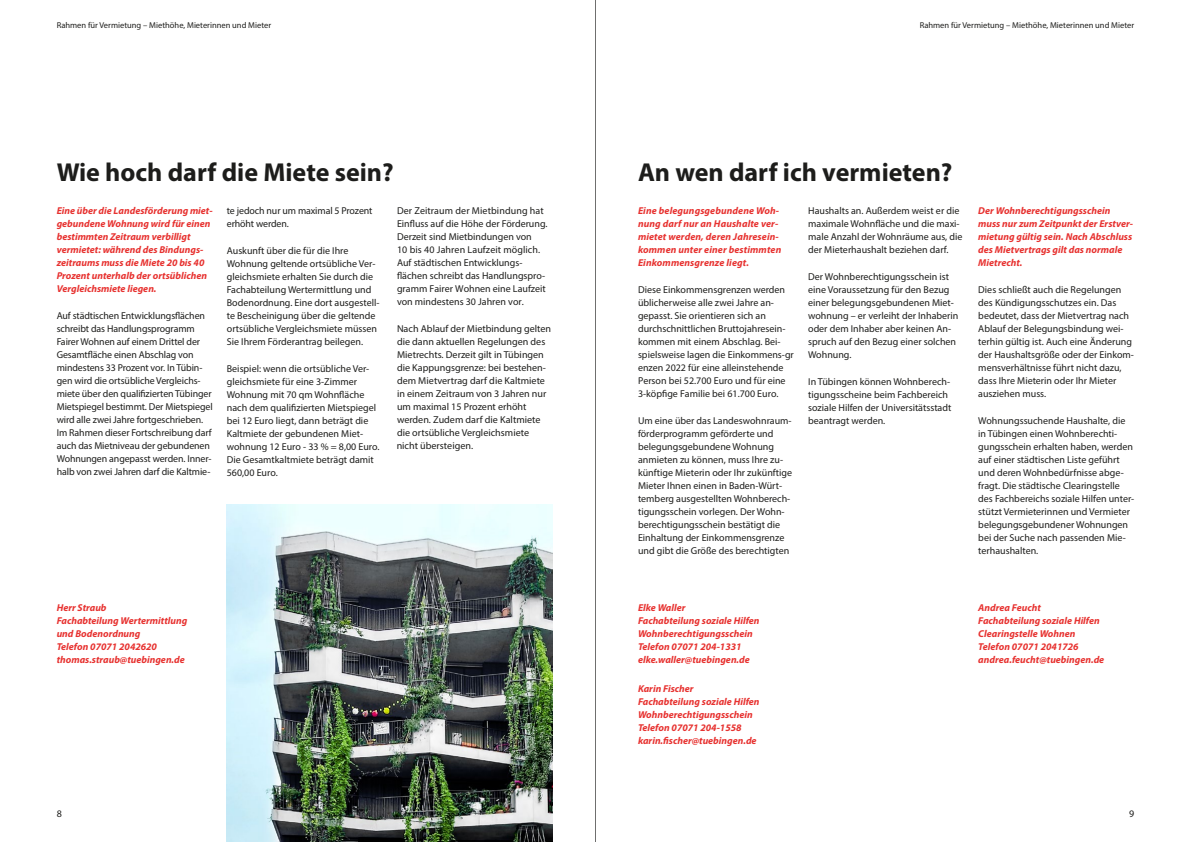
<style>
.page{position:relative;width:1191px;height:842px;background:#fff}
.page>*{position:absolute;margin:0;border:0;box-sizing:border-box;transform-origin:0 0}
.t1{font:700 26px "Myriad Pro";color:#1d1d1b}
.t2{font:10px/13px "Myriad Pro";color:#1d1d1b}
.t3{font:italic 700 10px/13px "Myriad Pro";color:#e73230}
.t4{font:8.5px "Myriad Pro";color:#1d1d1b}
.s1{color:#1c1c1b}
</style>
<div class="page">
<img style="left:227px;top:505px;width:326px;height:337px">
<hr style="left:595px;top:0;width:1px;height:842px;background:#6f6f6e">
<p class="t4" style="left:57px;top:20px;width:216px">Rahmen für Vermietung – Miethöhe, Mieterinnen und Mieter</p>
<p class="t4" style="left:919px;top:20px;width:216px">Rahmen für Vermietung – Miethöhe, Mieterinnen und Mieter</p>
<h1 class="t1" style="left:57px;top:155px;width:338px">Wie hoch darf die Miete sein?</h1>
<p class="t3" style="left:57px;top:204px;width:157px">Eine über die Landesförderung miet&shy;gebundene Wohnung wird für einen bestimmten Zeitraum verbilligt vermietet: während des Bindungs&shy;zeitraums muss die Miete 20 bis 40<br>Prozent unterhalb der ortsüblichen Vergleichsmiete liegen.</p>
<p class="t2" style="left:57px;top:309px;width:157px">Auf städtischen Entwicklungsflächen schreibt das Handlungsprogramm Fairer Wohnen auf einem Drittel der Gesamtfläche einen Abschlag von mindestens 33 Prozent vor. In Tübin&shy;gen wird die ortsübliche Vergleichs&shy;miete über den qualifizierten Tübinger Mietspiegel bestimmt. Der Mietspiegel wird alle zwei Jahre fortgeschrieben.<br>Im Rahmen dieser Fortschreibung darf</p>
<p class="t2" style="left:57px;top:452px;width:156px">Wohnungen angepasst werden. Inner&shy;halb von zwei Jahren darf die Kaltmie-</p>
<p class="t2" style="left:397px;top:204px;width:152px">Der Zeitraum der Mietbindung hat Einfluss auf die Höhe der Förderung.<br>Derzeit sind Mietbindungen von<br>10 <span class="s1">bis 4</span>0 Jahren Laufzeit möglich.<br>Auf städtischen Entwicklungs&shy;flächen schreibt das Handlungspro&shy;gramm Fairer Wohnen eine Laufzeit von <span class="s1">mindestens</span> 30 Jahren vor.</p>
<p class="t2" style="left:227px;top:204px;width:147px">te jedoch nur um maximal 5 Prozent erhöht werden.</p>
<p class="t2" style="left:227px;top:244px;width:154px">Auskunft über die für die Ihre Wohnung geltende ortsübliche Ver&shy;gleichsmiete erhalten Sie durch die Fachabteilung Wertermittlung und Bodenordnung. Eine dort ausgestell&shy;te Bescheinigung über die geltende ortsübliche Vergleichsmiete müssen Sie Ihrem Förderantrag beilegen.</p>
<p class="t2" style="left:227px;top:362px;width:151px">Beispiel: wenn die ortsübliche Ver&shy;gleichsmiete für eine 3-Zimmer Wohnung mit 70 qm Wohnfläche nach dem qualifizierten Mietspiegel</p>
<p class="t2" style="left:227px;top:427px;width:138px">Kaltmiete der gebundenen Miet-</p>
<p class="t2" style="left:397px;top:322px;width:156px">Nach Ablauf der Mietbindung gelten die dann aktuellen Regelungen des Mietrechts. Derzeit gilt in Tübingen die Kappungsgrenze: bei bestehen&shy;dem Mietvertrag darf die Kaltmiete in einem Zeitraum von 3 Jahren nur um maximal 15 Prozent erhöht werden. Zudem darf die Kaltmiete die ortsübliche Vergleichsmiete</p>
<p class="t2" style="left:227px;top:414px;width:143px">bei 1<span class="s1">2</span> Euro liegt, dann beträgt die</p>
<p class="t2" style="left:57px;top:439px;width:155px">auch das Mietniveau der gebundenen</p>
<p class="t2" style="left:227px;top:440px;width:154px">wohnung 1<span class="s1">2</span> Euro - 33 % = <span class="s1">8</span>,<span class="s1">00</span> Euro.</p>
<p class="t2" style="left:397px;top:439px;width:78px">nicht übersteigen.</p>
<p class="t2" style="left:227px;top:453px;width:148px">Die Gesamtkaltmiete beträgt damit<br>5<span class="s1">60</span>,<span class="s1">0</span>0 Euro.</p>
<h1 class="t1" style="left:638px;top:155px;width:316px">An wen darf ich vermieten?</h1>
<p class="t3" style="left:638px;top:204px;width:145px">Eine belegungsgebundene Woh&shy;nung darf nur an Haushalte ver&shy;mietet werden, deren Jahresein&shy;kommen unter einer bestimmten<br>Einkommensgrenze liegt.</p>
<p class="t2" style="left:808px;top:204px;width:156px">Haushalts an. Außerdem weist er die maximale Wohnfläche und die maxi&shy;male Anzahl der Wohnräume aus, die der Mieterhaushalt beziehen darf.</p>
<p class="t2" style="left:808px;top:270px;width:152px">Der Wohnberechtigungsschein ist eine Voraussetzung für den Bezug einer belegungsgebundenen Miet&shy;wohnung – er verleiht der Inhaberin oder dem Inhaber aber keinen An&shy;spruch auf den Bezug einer solchen<br>Wohnung.</p>
<p class="t2" style="left:808px;top:375px;width:145px">In Tübingen können Wohnberech&shy;tigungsscheine beim Fachbereich soziale Hilfen der Universitätsstadt beantragt werden.</p>
<p class="t2" style="left:638px;top:283px;width:157px">Diese Einkommensgrenzen werden üblicherweise alle zwei Jahre an&shy;gepasst. Sie orientieren sich an durchschnittlichen Bruttojahresein&shy;kommen mit einem Abschlag. Bei&shy;spielsweise lagen die Einkommens-gr enzen 202<span class="s1">2</span> für eine alleinstehende</p>
<p class="t2" style="left:638px;top:374px;width:149px">Person bei 5<span class="s1">2</span>.<span class="s1">7</span>00 Euro und für eine<br>3-köpfige Familie bei 6<span class="s1">1</span>.<span class="s1">7</span>00 Euro.</p>
<p class="t2" style="left:638px;top:414px;width:156px">Um eine über das Landeswohnraum&shy;förderprogramm geförderte und belegungsgebundene Wohnung anmieten zu können, muss Ihre zu&shy;künftige Mieterin oder Ihr zukünftige Mieter Ihnen einen in Baden-Würt&shy;temberg ausgestellten Wohnberech&shy;tigungsschein vorlegen. Der Wohn&shy;berechtigungsschein bestätigt die Einhaltung der Einkommensgrenze und gibt die Größe des berechtigten</p>
<p class="t3" style="left:978px;top:204px;width:156px">Der Wohnberechtigungsschein muss nur zum Zeitpunkt der Erstver&shy;mietung gültig sein. Nach Abschluss des Mietvertrags gilt das normale<br>Mietrecht.</p>
<p class="t2" style="left:978px;top:283px;width:157px">Dies schließt auch die Regelungen des Kündigungsschutzes ein. Das bedeutet, dass der Mietvertrag nach Ablauf der Belegungsbindung wei&shy;terhin gültig ist. Auch eine Änderung der Haushaltsgröße oder der Einkom&shy;mensverhältnisse führt nicht dazu, dass Ihre Mieterin oder Ihr Mieter ausziehen muss.</p>
<p class="t2" style="left:978px;top:414px;width:157px">Wohnungssuchende Haushalte, die in Tübingen einen Wohnberechti&shy;gungsschein erhalten haben, werden auf einer städtischen Liste geführt und deren Wohnbedürfnisse abge&shy;fragt. Die städtische Clearingstelle des Fachbereichs soziale Hilfen unter&shy;stützt Vermieterinnen und Vermieter belegungsgebundener Wohnungen bei der Suche nach passenden Mie&shy;terhaushalten.</p>
<p class="t3" style="left:57px;top:601px;width:132px">Herr Straub<br>Fachabteilung Wertermittlung und Bodenordnung<br>Telefon 07071 2042620 thomas.straub@tuebingen.de</p>
<p class="t3" style="left:638px;top:601px;width:123px">Elke Waller<br>Fachabteilung soziale Hilfen<br>Wohnberechtigungsschein<br>Telefon 07071 204-1331 elke.waller@tuebingen.de</p>
<p class="t3" style="left:638px;top:681px;width:123px">Karin Fischer<br>Fachabteilung soziale Hilfen<br>Wohnberechtigungsschein<br>Telefon 07071 204-1558 karin.fischer@tuebingen.de</p>
<p class="t3" style="left:978px;top:601px;width:127px">Andrea Feucht<br>Fachabteilung soziale Hilfen<br>Clearingstelle Wohnen<br>Telefon 07071 2041726 andrea.feucht@tuebingen.de</p>
<p class="t2" style="left:57px;top:807px;width:7px">8</p>
<p class="t2" style="left:1129px;top:807px;width:7px">9</p>
</div>
